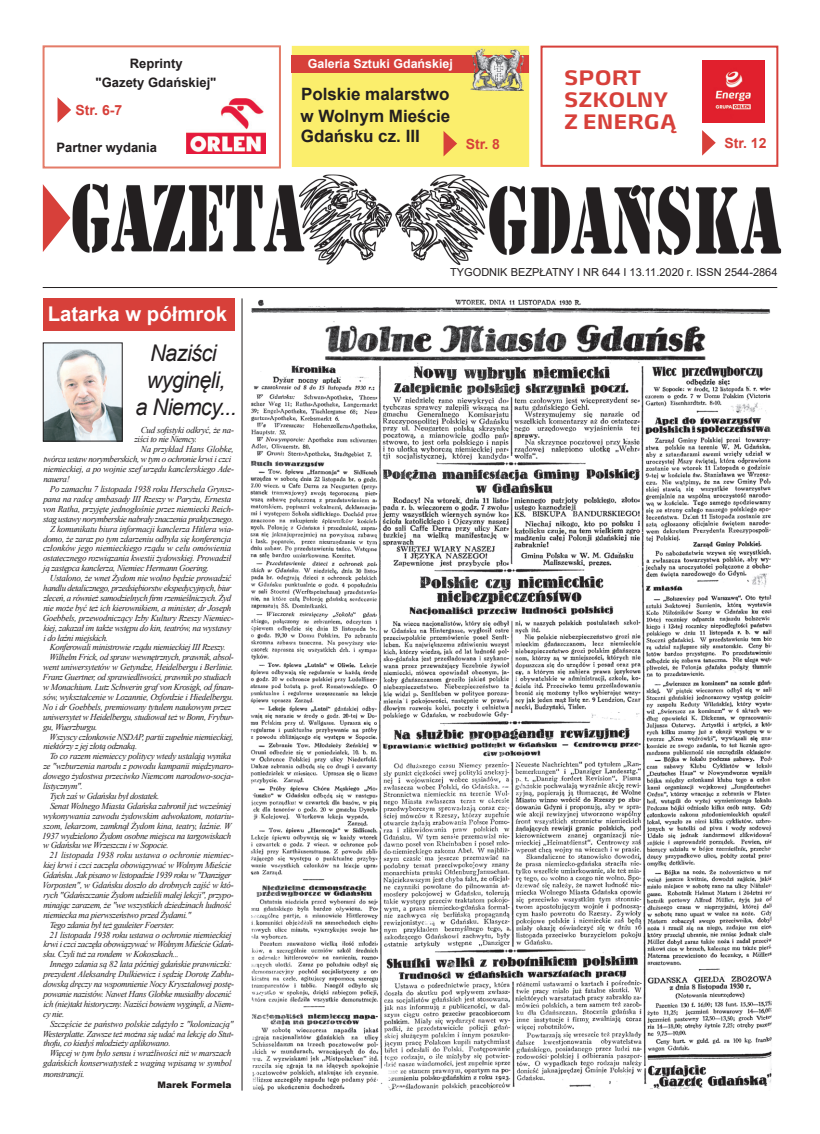
<style>
.page{position:relative;width:820px;height:1134px;background:#fff}
.page>*{position:absolute;margin:0;border:0;box-sizing:border-box;transform-origin:0 0}
.t1{font:italic 23px/27px "Arial";letter-spacing:-.03em;color:#231f20;text-align:center;scale:.95 1}
.t2{font:700 21px/22px "Energa";color:#d7403a}
.t3{font:700 20.3px "Arial";color:#fff}
.t4{font:700 17px/22px "Arial";color:#231f20}
.t5{font:700 14px "Arial";color:#d7403a}
.t6{font:700 13px/19px "Arial";color:#231f20;text-align:center}
.t7{font:700 12.4px "Arial";color:#fff}
.t8{font:11px "Arial";color:#231f20}
.t9{font:italic 9px/9.9px "Times New Roman";letter-spacing:-.035em;color:#231f20}
.t10{font:italic 9px "Times New Roman";letter-spacing:-.015em;color:#231f20}
.t11{font:italic 9px "Times New Roman";letter-spacing:-.01em;color:#231f20}
.t12{font:900 9px "Arial";color:#231f20}
</style>
<div class="page">
<div style="left:292px;top:46px;width:236px;height:120px;background:#fbee6c"></div>
<div style="left:292px;top:46px;width:237px;height:121px;border:1px solid #fbee6c"></div>
<div style="left:43px;top:45px;width:238px;height:124px;border:2px solid #e47c68"></div>
<svg style="left:57px;top:97px;width:14px;height:26px"></svg>
<img style="left:186px;top:98px;width:79px;height:56px">
<div style="left:540px;top:46px;width:238px;height:121px;border:2px solid #d7403a"></div>
<img style="left:702px;top:60px;width:62px;height:63px">
<svg style="left:702px;top:130px;width:13px;height:26px"></svg>
<div style="left:292px;top:55px;width:237px;height:18px;background:#d7403a"></div>
<svg style="left:443px;top:131px;width:14px;height:25px"></svg>
<svg style="left:43px;top:184px;width:27px;height:68px"></svg>
<hr style="left:43px;top:287px;width:734px;height:1px;background:#231f20">
<img style="left:72px;top:174px;width:709px;height:91px">
<img style="left:470px;top:48px;width:53px;height:43px">
<div style="left:43px;top:298px;width:191px;height:33px;background:#d7403a"></div>
<img style="left:45px;top:345px;width:75px;height:94px">
<div style="left:43px;top:343px;width:79px;height:98px;border:1px solid #231f20"></div>
<img style="left:250px;top:299px;width:522px;height:791px">
<hr style="left:242px;top:298px;width:1px;height:792px;background:#231f20">
<h3 class="t6" style="left:96px;top:54px;width:122px">Reprinty<br>"Gazety Gdańskiej"</h3>
<h3 class="t5" style="left:75px;top:100px;width:48px">Str. 6-7</h3>
<h3 class="t6" style="left:56px;top:138px;width:102px">Partner wydania</h3>
<h3 class="t3" style="left:48px;top:300px;width:181px">Latarka w półmrok</h3>
<h1 class="t1" style="left:135px;top:340px;width:108px">Naziści wyginęli,<br>a Niemcy...</h1>
<p class="t9" style="left:134px;top:424px;width:101px;text-indent:6px">Cud sofistyki odkryć, że na&shy;ziści to nie Niemcy.</p>
<p class="t9" style="left:43px;top:444px;width:192px;text-indent:97px">Na przykład Hans Globke, twórca ustaw norymberskich, w tym o ochronie krwi i czci niemieckiej, a po wojnie szef urzędu kanclerskiego Ade&shy;nauera!</p>
<p class="t9" style="left:50px;top:484px;width:185px">Po zamachu 7 listopada 1938 roku Herschela Grynsz-</p>
<p class="t9" style="left:43px;top:494px;width:189px">pana na radcę ambasady III Rzeszy w Paryżu, Ernesta</p>
<p class="t9" style="left:43px;top:504px;width:192px">von Ratha, przyjęte jednogłośnie przez niemiecki Reich-</p>
<p class="t9" style="left:43px;top:513px;width:192px">stag ustawy norymberskie nabrały znaczenia praktycznego.</p>
<p class="t9" style="left:50px;top:523px;width:185px">Z komunikatu biura informacji kanclerza Hitlera wia-</p>
<p class="t9" style="left:43px;top:533px;width:190px">domo, że zaraz po tym zdarzeniu odbyła się konferencja</p>
<p class="t10" style="left:43px;top:542px;width:190px">członków jego niemieckiego rządu w celu omówienia</p>
<p class="t9" style="left:43px;top:553px;width:190px">ostatecznego rozwiązania kwestii żydowskiej. Prowadził</p>
<p class="t9" style="left:43px;top:563px;width:167px">ją zastępca kanclerza, Niemiec Hermann Goering.</p>
<p class="t9" style="left:50px;top:573px;width:183px">Ustalono, że wnet Żydom nie wolno będzie prowadzić</p>
<p class="t9" style="left:43px;top:583px;width:189px">handlu detalicznego, przedsiębiorstw ekspedycyjnych, biur</p>
<p class="t9" style="left:43px;top:593px;width:189px">zleceń, a również samodzielnych firm rzemieślniczych. Żyd</p>
<p class="t9" style="left:43px;top:603px;width:189px">nie może być też ich kierownikiem, a minister, dr Joseph</p>
<p class="t9" style="left:43px;top:612px;width:193px">Goebbels, przewodniczący Izby Kultury Rzeszy Niemiec-</p>
<p class="t9" style="left:43px;top:622px;width:189px">kiej, zakazał im także wstępu do kin, teatrów, na wystawy</p>
<p class="t9" style="left:43px;top:632px;width:66px">i do łaźni miejskich.</p>
<p class="t9" style="left:50px;top:642px;width:177px">Konferowali ministrowie rządu niemieckiej III Rzeszy.</p>
<p class="t9" style="left:50px;top:652px;width:186px">Wilhelm Frick, od spraw wewnętrznych, prawnik, absol-</p>
<p class="t9" style="left:43px;top:662px;width:192px">went uniwersytetów w Getyndze, Heidelbergu i Berlinie.</p>
<p class="t9" style="left:43px;top:672px;width:190px">Franz Guertner, od sprawiedliwości, prawnik po studiach</p>
<p class="t9" style="left:43px;top:682px;width:192px">w Monachium. Lutz Schwerin graf von Krosigk, od finan-</p>
<p class="t9" style="left:43px;top:692px;width:192px">sów, wykształcenie w Lozannie, Oxfordzie i Hiedelbergu.</p>
<p class="t9" style="left:43px;top:702px;width:190px">No i dr Goebbels, premiowany tytułem naukowym przez</p>
<p class="t9" style="left:43px;top:711px;width:192px">uniwersytet w Heidelbergu, studiował też w Bonn, Frybur-</p>
<p class="t9" style="left:43px;top:721px;width:56px">gu, Wuerzburgu.</p>
<p class="t9" style="left:50px;top:731px;width:186px">Wszyscy członkowie NSDAP, partii zupełnie niemieckiej,</p>
<p class="t9" style="left:43px;top:741px;width:95px">niektórzy z jej złotą odznaką.</p>
<p class="t9" style="left:50px;top:751px;width:183px">To co razem niemieccy politycy wtedy ustalają wynika</p>
<p class="t9" style="left:43px;top:761px;width:192px">ze "wzburzenia narodu z powodu kampanii międzynaro-</p>
<p class="t9" style="left:43px;top:771px;width:192px">dowego żydostwa przeciwko Niemcom narodowo-socja-</p>
<p class="t9" style="left:43px;top:781px;width:41px">listycznym".</p>
<p class="t9" style="left:50px;top:791px;width:111px">Tych zaś w Gdańsku był dostatek.</p>
<p class="t9" style="left:50px;top:801px;width:183px">Senat Wolnego Miasta Gdańska zabronił już wcześniej</p>
<p class="t9" style="left:43px;top:810px;width:192px">wykonywania zawodu żydowskim adwokatom, notariu-</p>
<p class="t9" style="left:43px;top:820px;width:190px">szom, lekarzom, zamknął Żydom kina, teatry, łaźnie. W</p>
<p class="t9" style="left:42px;top:830px;width:191px">1937 wydzielono Żydom osobne miejsca na targowiskach</p>
<p class="t9" style="left:43px;top:840px;width:127px">w Gdańsku we Wrzeszczu i w Sopocie.</p>
<p class="t11" style="left:50px;top:849px;width:186px">21 listopada 1938 roku ustawa o ochronie niemiec-</p>
<p class="t9" style="left:43px;top:860px;width:189px">kiej krwi i czci zaczęła obowiązywać w Wolnym Mieście</p>
<p class="t9" style="left:43px;top:870px;width:190px">Gdańsku. Jak pisano w listopadzie 1939 roku w "Danziger</p>
<p class="t9" style="left:43px;top:880px;width:193px">Vorposten", w Gdańsku doszło do drobnych zajść w któ-</p>
<p class="t9" style="left:43px;top:890px;width:192px">rych "Gdańszczanie Żydom udzielili małej lekcji", przypo-</p>
<p class="t9" style="left:43px;top:900px;width:189px">minając zarazem, że "we wszystkich dziedzinach ludność</p>
<p class="t9" style="left:43px;top:909px;width:149px">niemiecka ma pierwszeństwo przed Żydami."</p>
<p class="t9" style="left:50px;top:919px;width:126px">Tego zdania był też gauleiter Foerster.</p>
<p class="t9" style="left:50px;top:929px;width:183px">21 listopada 1938 roku ustawa o ochronie niemieckiej</p>
<p class="t9" style="left:43px;top:939px;width:192px">krwi i czci zaczęła obowiązywać w Wolnym Mieście Gdań-</p>
<p class="t9" style="left:43px;top:949px;width:137px">sku. Czyli tuż za rondem w Kokoszkach...</p>
<p class="t9" style="left:50px;top:959px;width:184px">Innego zdania są 82 lata później gdańskie prawniczki:</p>
<p class="t9" style="left:43px;top:969px;width:192px">prezydent Aleksandrę Dulkiewicz i sędzię Dorotę Zabłu-</p>
<p class="t9" style="left:43px;top:979px;width:192px">dowską dręczy na wspomnienie Nocy Kryształowej postę-</p>
<p class="t9" style="left:43px;top:989px;width:190px">powanie nazistów. Nawet Hans Globke musiałby docenić</p>
<p class="t9" style="left:43px;top:999px;width:192px">ich (nie)takt historyczny. Naziści bowiem wyginęli, a Niem-</p>
<p class="t9" style="left:43px;top:1008px;width:23px">cy nie.</p>
<p class="t9" style="left:50px;top:1018px;width:185px">Szczęście że państwo polskie zdążyło z "kolonizacją"</p>
<p class="t9" style="left:43px;top:1028px;width:193px">Westerplatte. Zawsze też można się udać na lekcję do Stut-</p>
<p class="t9" style="left:43px;top:1038px;width:129px">thofu, co kiedyś młodzieży aplikowano.</p>
<p class="t9" style="left:50px;top:1048px;width:183px">Więcej w tym było sensu i wrażliwości niż w marszach</p>
<p class="t9" style="left:43px;top:1058px;width:190px">gdańskich konserwatystek z waginą wpisaną w symbol</p>
<p class="t9" style="left:43px;top:1069px;width:43px">monstrancji.</p>
<p class="t12" style="left:157px;top:1078px;width:75px">Marek Formela</p>
<h3 class="t7" style="left:308px;top:55px;width:146px">Galeria Sztuki Gdańskiej</h3>
<h3 class="t4" style="left:300px;top:84px;width:151px">Polskie malarstwo w Wolnym Mieście</h3>
<h3 class="t4" style="left:300px;top:126px;width:121px">Gdańsku cz. III</h3>
<h3 class="t5" style="left:465px;top:134px;width:36px">Str. 8</h3>
<h2 class="t2" style="left:564px;top:65px;width:114px">SPORT<br>SZKOLNY<br>Z ENERGĄ</h2>
<h3 class="t5" style="left:724px;top:133px;width:44px">Str. 12</h3>
<p class="t8" style="left:450px;top:264px;width:329px">TYGODNIK BEZPŁATNY I NR 644 I 13.11.2020 r. ISSN 2544-2864</p>
</div>
